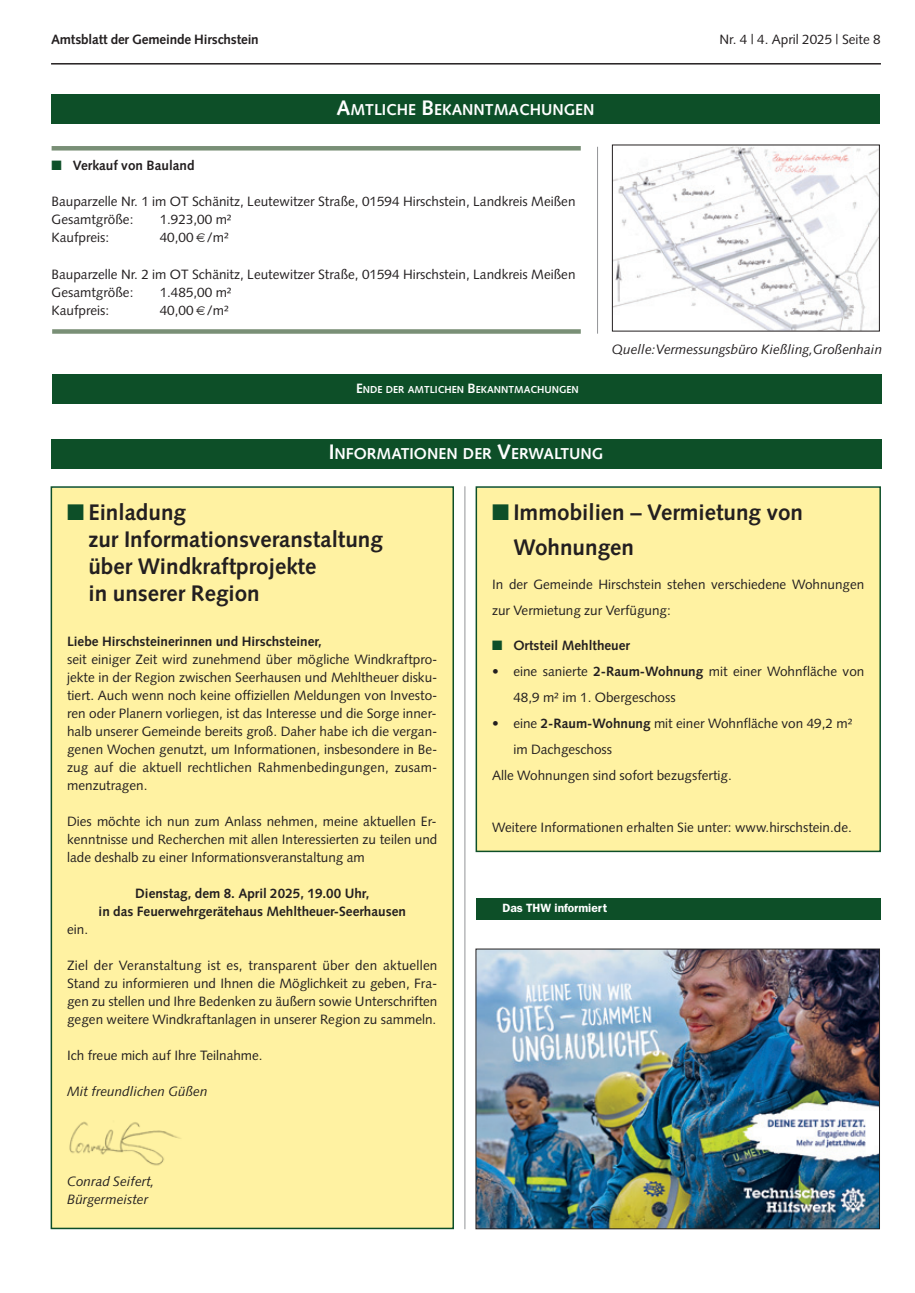
<style>
.page{position:relative;width:915px;height:1293px;background:#fff}
.page>*{position:absolute;margin:0;border:0;box-sizing:border-box;transform-origin:0 0}
.t1{font:700 22.5px/27px "Syntax";color:#231f20}
.t2{font:700 15.75px "Syntax";color:#fff}
.t3{font:13.5px/18px "Syntax";color:#231f20}
.t4{font:700 13.5px/18px "Syntax";color:#231f20;text-align:center}
.t5{font:italic 13.5px/18px "Syntax";color:#231f20}
.t6{font:600 12px "Franklin Gothic";color:#fff}
.t7{font:700 10.2px "Syntax";color:#fff}
.s1{font-size:21px}
.s2{color:#0d4f28}
.s3{font-size:13.5px}
.s4{font-weight:700}
</style>
<div class="page">
<hr style="left:51px;top:63px;width:829px;height:2px;background:#231f20">
<img style="left:613px;top:147px;width:264px;height:182px">
<hr style="left:52px;top:146px;width:528px;height:4px;background:#798f76">
<div style="left:52px;top:329px;width:528px;height:5px;background:#798f76"></div>
<hr style="left:597px;top:147px;width:1px;height:187px;background:#939598">
<div style="left:51px;top:95px;width:828px;height:29px;background:#0d4f28"></div>
<div style="left:51px;top:439px;width:830px;height:29px;background:#0d4f28"></div>
<div style="left:53px;top:374px;width:828px;height:30px;background:#0d4f28"></div>
<div style="left:52px;top:488px;width:400px;height:739px;background:#fff2a2"></div>
<div style="left:51px;top:486px;width:403px;height:743px;border:2px solid #0d4f28"></div>
<img style="left:69px;top:1121px;width:112px;height:45px">
<hr style="left:464px;top:486px;width:1px;height:743px;background:#939598">
<div style="left:477px;top:488px;width:402px;height:362px;background:#fff2a2"></div>
<div style="left:475px;top:486px;width:405px;height:366px;border:2px solid #0d4f28"></div>
<div style="left:476px;top:898px;width:404px;height:22px;background:#0d4f28"></div>
<img style="left:477px;top:950px;width:400px;height:277px">
<div style="left:475px;top:948px;width:404px;height:281px;border:1px solid #231f20"></div>
<p class="t4" style="left:51px;top:32px;width:209px">Amtsblatt der Gemeinde Hirschstein</p>
<p class="t3" style="left:719px;top:32px;width:162px">Nr. 4 | 4. April 2025 | Seite 8</p>
<p class="t2" style="left:336px;top:103px;width:259px"><span class="s1">A</span>MTLICHE <span class="s1">B</span>EKANNTMACHUNGEN</p>
<p class="t4" style="left:52px;top:158px;width:144px"><span class="s2">■</span> Verkauf von Bauland</p>
<p class="t3" style="left:52px;top:194px;width:525px">Bauparzelle Nr. 1 im OT Schänitz, Leutewitzer Straße, 01594 Hirschstein, Landkreis Meißen<br>Gesamtgröße:</p>
<p class="t3" style="left:160px;top:212px;width:74px">1.923,00 m²</p>
<p class="t3" style="left:52px;top:230px;width:59px">Kaufpreis:</p>
<p class="t3" style="left:160px;top:230px;width:71px">40,00 /m²</p>
<p class="t3" style="left:52px;top:266px;width:525px">Bauparzelle Nr. 2 im OT Schänitz, Leutewitzer Straße, 01594 Hirschstein, Landkreis Meißen<br>Gesamtgröße:</p>
<p class="t3" style="left:160px;top:284px;width:74px">1.485,00 m²</p>
<p class="t3" style="left:52px;top:302px;width:59px">Kaufpreis:</p>
<p class="t3" style="left:160px;top:302px;width:71px">40,00 /m²</p>
<p class="t7" style="left:356px;top:385px;width:224px"><span class="s3">E</span>NDE DER AMTLICHEN <span class="s3">B</span>EKANNTMACHUNGEN</p>
<p class="t5" style="left:611px;top:341px;width:271px">Quelle:Vermessungsbüro Kießling,Großenhain</p>
<p class="t2" style="left:328px;top:447px;width:276px"><span class="s1">I</span>NFORMATIONEN DER <span class="s1">V</span>ERWALTUNG</p>
<h1 class="t1" style="left:88px;top:501px;width:296px;text-indent:-21px"><span class="s2">■</span> Einladung<br>zur Informationsveranstaltung über Windkraftprojekte<br>in unserer Region</h1>
<p class="t4" style="left:67px;top:633px;width:256px">Liebe Hirschsteinerinnen und Hirschsteiner,</p>
<p class="t3" style="left:67px;top:651px;width:372px;text-align:justify">seit einiger Zeit wird zunehmend über mögliche Windkraftpro&shy;jekte in der Region zwischen Seerhausen und Mehltheuer disku&shy;tiert. Auch wenn noch keine offiziellen Meldungen von Investo&shy;ren oder Planern vorliegen, ist das Interesse und die Sorge inner&shy;halb unserer Gemeinde bereits groß. Daher habe ich die vergan&shy;genen Wochen genutzt, um Informationen, insbesondere in Be&shy;zug auf die aktuell rechtlichen Rahmenbedingungen, zusam&shy;menzutragen.</p>
<p class="t3" style="left:67px;top:813px;width:372px;text-align:justify">Dies möchte ich nun zum Anlass nehmen, meine aktuellen Er&shy;kenntnisse und Recherchen mit allen Interessierten zu teilen und lade deshalb zu einer Informationsveranstaltung am</p>
<p class="t4" style="left:99px;top:885px;width:309px">Dienstag, dem 8. April 2025, 19.00 Uhr,<br>in das Feuerwehrgerätehaus Mehltheuer-Seerhausen</p>
<p class="t3" style="left:67px;top:921px;width:23px">ein.</p>
<p class="t3" style="left:67px;top:957px;width:372px;text-align:justify">Ziel der Veranstaltung ist es, transparent über den aktuellen Stand zu informieren und Ihnen die Möglichkeit zu geben, Fra&shy;gen zu stellen und Ihre Bedenken zu äußern sowie Unterschriften gegen weitere Windkraftanlagen in unserer Region zu sammeln.</p>
<p class="t3" style="left:67px;top:1047px;width:197px">Ich freue mich auf Ihre Teilnahme.</p>
<p class="t5" style="left:67px;top:1083px;width:142px">Mit freundlichen Güßen</p>
<p class="t5" style="left:67px;top:1173px;width:89px">Conrad Seifert,<br>Bürgermeister</p>
<h1 class="t1" style="left:513px;top:497px;width:291px;line-height:34.8px;text-indent:-21px"><span class="s2">■</span> Immobilien – Vermietung von<br>Wohnungen</h1>
<p class="t3" style="left:492px;top:573px;width:374px;line-height:26.1px">In der Gemeinde Hirschstein stehen verschiedene Wohnungen zur Vermietung zur Verfügung:</p>
<p class="t4" style="left:492px;top:637px;width:139px"><span class="s2">■</span> Ortsteil Mehltheuer</p>
<p class="t3" style="left:513px;top:659px;width:352px;line-height:26.1px;text-indent:-21px">• eine sanierte <span class="s4">2-Raum-Wohnung</span> mit einer Wohnfläche von<br>48,9 m² im 1. Obergeschoss</p>
<p class="t3" style="left:492px;top:715px;width:362px">• eine <span class="s4">2-Raum-Wohnung</span> mit einer Wohnfläche von 49,2 m²</p>
<p class="t3" style="left:513px;top:741px;width:100px">im Dachgeschoss</p>
<p class="t3" style="left:492px;top:767px;width:241px">Alle Wohnungen sind sofort bezugsfertig.</p>
<p class="t3" style="left:492px;top:820px;width:361px">Weitere Informationen erhalten Sie unter: www.hirschstein.de.</p>
<p class="t6" style="left:502px;top:903px;width:106px">Das THW informiert</p>
</div>
